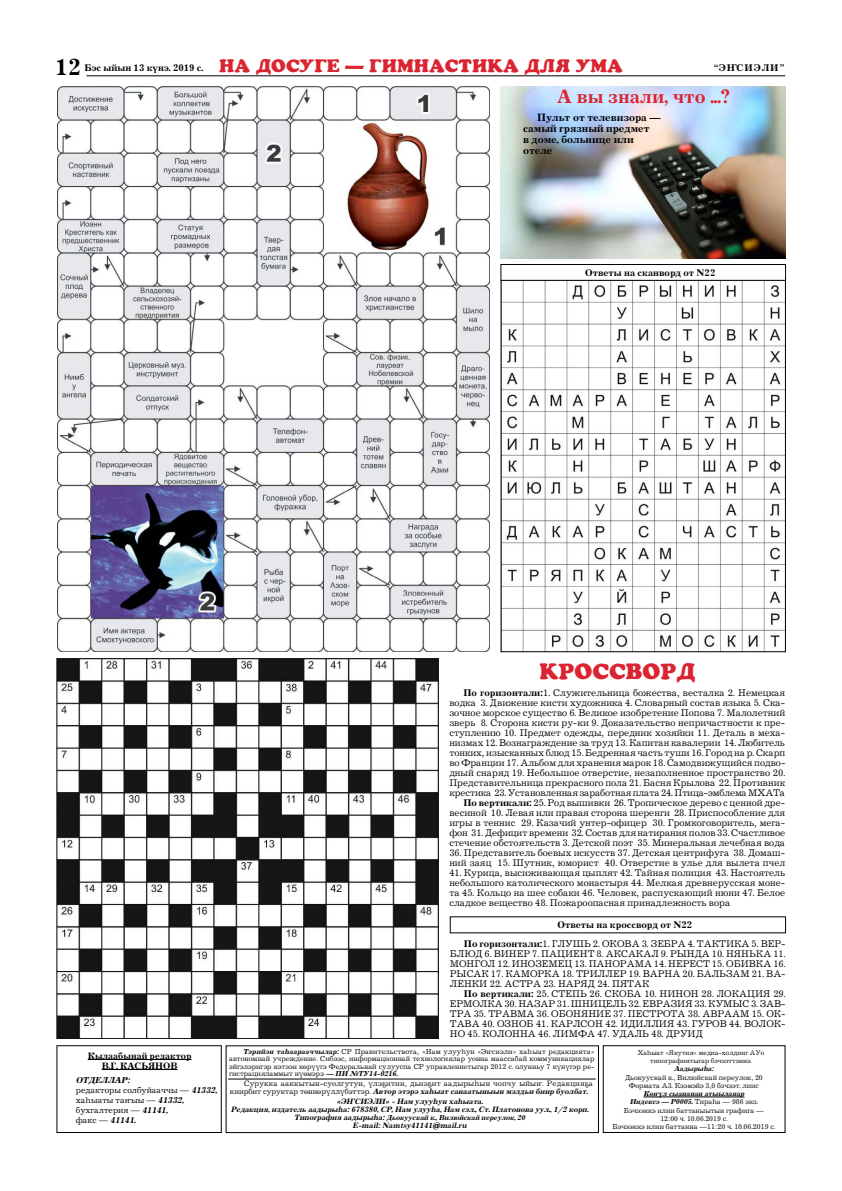
<style>
.page{position:relative;width:842px;height:1191px;background:#fff}
.page>*{position:absolute;margin:0;border:0;box-sizing:border-box;transform-origin:0 0}
.t1{font:700 24px "Sakha Journal";color:#000}
.t2{font:22px "Sakha Cooper";color:#db2431}
.t3{font:700 20px "Sakha Journal";color:#db2431}
.t4{font:18px "Sakha Cooper";color:#db2431}
.t5{font:700 11px/11px "Sakha Journal";color:#000}
.t6{font:10px/10px "Sakha Journal";color:#000;text-align:justify}
.t7{font:700 10px "Sakha Journal";color:#000}
.t8{font:700 10px "Sakha Journal";letter-spacing:.09em;color:#000}
.t9{font:700 9.6px/10px "Sakha Journal";color:#000;text-align:center}
.t10{font:8.9px/10.1px "Sakha Journal";color:#000}
.t11{font:8px/8px "Sakha Journal";letter-spacing:.02em;color:#000}
.t12{font:italic 700 8px/8px "Sakha Journal";color:#000;text-align:center}
.t13{font:7.5px/7.5px "Sakha Journal";color:#000;text-align:justify}
.t14{font:7.4px/8.3px "Sakha Journal";color:#000;text-align:center}
.t15{font:italic 700 7.4px "Sakha Journal";color:#000}
.t16{font:7px/8.3px "Sakha Journal";color:#000;text-align:center}
.s1{font-weight:700}
.s2{font-weight:700;font-style:italic}
.s3{font-size:8px}
</style>
<div class="page">
<hr style="left:86px;top:76px;width:699px;height:1px;background:#000">
<hr style="left:228px;top:1078px;width:368px;height:1px;background:#000">
<div style="left:603px;top:1045px;width:182px;height:87px;border:1px solid #000"></div>
<div style="left:57px;top:1045px;width:165px;height:87px;border:1px solid #000"></div>
<hr style="left:88px;top:1059px;width:103px;height:1px;background:#000">
<hr style="left:102px;top:1069px;width:76px;height:1px;background:#000">
<hr style="left:643px;top:1096px;width:101px;height:1px;background:#000">
<div style="left:501px;top:264px;width:285px;height:17px;border:1px solid #000"></div>
<img style="left:503px;top:282px;width:280px;height:368px">
<div style="left:501px;top:280px;width:284px;height:372px;border:1px solid #000"></div>
<img style="left:57px;top:86px;width:432px;height:566px">
<img style="left:57px;top:659px;width:381px;height:379px">
<img style="left:501px;top:86px;width:284px;height:172px">
<h3 class="t4" style="left:219px;top:54px;width:405px">НА ДОСУГЕ — ГИМНАСТИКА ДЛЯ УМА</h3>
<h1 class="t1" style="left:55px;top:53px;width:27px">12</h1>
<p class="t7" style="left:85px;top:62px;width:120px">Бэс ыйын 13 күнэ. 2019 с.</p>
<p class="t8" style="left:714px;top:62px;width:73px">“ЭҤСИЭЛИ”</p>
<h3 class="t3" style="left:557px;top:86px;width:174px">А вы знали, что ...?</h3>
<p class="t5" style="left:523px;top:112px;width:139px;text-indent:14px">Пульт от телевизора — самый грязный предмет<br>в доме, больнице или отеле</p>
<p class="t7" style="left:585px;top:267px;width:132px">Ответы на сканворд от N22</p>
<h2 class="t2" style="left:539px;top:657px;width:158px">КРОССВОРД</h2>
<p class="t6" style="left:449px;top:688px;width:338px;text-align:right"><span class="s1">По горизонтали:</span>1. Служительница божества, весталка 2. Немецкая водка 3. Движение кисти художника 4. Словарный состав языка 5. Ска&shy;зочное морское существо 6. Великое изобретение Попова 7. Малолетний зверь 8. Сторона кисти ру-ки 9. Доказательство непричастности к пре&shy;ступлению 10. Предмет одежды, передник хозяйки 11. Деталь в меха&shy;низмах 12. Вознаграждение за труд 13. Капитан кавалерии 14. Любитель тонких, изысканных блюд 15. Бедренная часть туши 16. Город на р. Скарп во Франции 17. Альбом для хранения марок 18. Самодвижущийся подво&shy;дный снаряд 19. Небольшое отверстие, незаполненное пространство 20.<br>Представительница прекрасного пола 21. Басня Крылова 22. Противник крестика 23. Установленная заработная плата 24. Птица-эмблема МХАТа <span class="s1">По вертикали:</span> 25. Род вышивки 26. Тропическое дерево с ценной дре&shy;весиной 10. Левая или правая сторона шеренги 28. Приспособление для игры в теннис 29. Казачий унтер-офицер 30. Громкоговоритель, мега&shy;фон 31. Дефицит времени 32. Состав для натирания полов 33. Счастливое стечение обстоятельств 3. Детской поэт 35. Минеральная лечебная вода</p>
<p class="t6" style="left:449px;top:848px;width:337px">36. Представитель боевых искусств 37. Детская центрифуга 38. Домаш&shy;ний заяц 15. Шутник, юморист 40. Отверстие в улье для вылета пчел</p>
<p class="t6" style="left:449px;top:868px;width:337px">41. Курица, высиживающая цыплят 42. Тайная полиция 43. Настоятель небольшого католического монастыря 44. Мелкая древнерусская моне&shy;та 45. Кольцо на шее собаки 46. Человек, распускающий нюни 47. Белое сладкое вещество 48. Пожароопасная принадлежность вора</p>
<p class="t7" style="left:558px;top:919px;width:136px">Ответы на кроссворд от N22</p>
<p class="t6" style="left:450px;top:939px;width:337px;text-indent:14px"><span class="s1">По горизонтали:</span>1. ГЛУШЬ 2. ОКОВА 3. ЗЕБРА 4. ТАКТИКА 5. ВЕР-БЛЮД 6. ВИНЕР 7. ПАЦИЕНТ 8. АКСАКАЛ 9. РЫНДА 10. НЯНЬКА 11.<br>МОНГОЛ 12. ИНОЗЕМЕЦ 13. ПАНОРАМА 14. НЕРЕСТ 15. ОБИВКА 16.<br>РЫСАК 17. КАМОРКА 18. ТРИЛЛЕР 19. ВАРНА 20. БАЛЬЗАМ 21. ВА-ЛЕНКИ 22. АСТРА 23. НАРЯД 24. ПЯТАК</p>
<p class="t6" style="left:450px;top:989px;width:337px;text-indent:14px"><span class="s1">По вертикали:</span> 25. СТЕПЬ 26. СКОБА 10. НИНОН 28. ЛОКАЦИЯ 29.<br>ЕРМОЛКА 30. НАЗАР 31. ШНИЦЕЛЬ 32. ЕВРАЗИЯ 33. КУМЫС 3. ЗАВ-ТРА 35. ТРАВМА 36. ОБОНЯНИЕ 37. ПЕСТРОТА 38. АВРААМ 15. ОК-ТАВА 40. ОЗНОБ 41. КАРЛСОН 42. ИДИЛЛИЯ 43. ГУРОВ 44. ВОЛОК-НО 45. КОЛОННА 46. ЛИМФА 47. УДАЛЬ 48. ДРУИД</p>
<p class="t13" style="left:229px;top:1048px;width:367px;text-indent:14px"><span class="s2">Тэрийэн таһаарааччылар:</span> СР Правительствота, «Нам улууһун «Эҥсиэли» хаһыат редакцията» автономнай учреждение. Сибээс, информационнай технологиялар уонна маассабай коммуникациялар эйгэлэригэр кэтээн көрүүгэ Федеральнай сулууспа СР управлениетыгар 2012 с. олунньу 7 күнүгэр ре&shy;гистрацияламмыт нүөмэрэ <span class="s2">— ПИ №ТУ14-0216.</span></p>
<p class="t12" style="left:231px;top:1098px;width:359px">«ЭҤСИЭЛИ» - Нам улууһун хаһыата.<br>Редакция, издатель аадырыһа: 678380, СР, Нам улууһа, Нам сэл., Ст. Платонова уул., 1/2 корп.</p>
<p class="t15" style="left:294px;top:1113px;width:233px"><span class="s3">Типография аадырыһа:</span> Дьокуускай к., Вилюйскай переулок, 20</p>
<p class="t12" style="left:353px;top:1122px;width:116px">E-mail: Namtsy41141@mail.ru</p>
<p class="t9" style="left:88px;top:1050px;width:105px">Кылаабынай редактор<br>В.Г. КАСЬЯНОВ</p>
<p class="t16" style="left:638px;top:1048px;width:128px">Хаһыат «Якутия» медиа-холдинг АУо типографиятыгар бэчээттэннэ.</p>
<p class="t15" style="left:674px;top:1064px;width:41px">Аадырыһа:</p>
<p class="t14" style="left:625px;top:1073px;width:139px">Дьокуускай к., Вилюйскай переулок, 20<br>Формата А3. Кээмэйэ 3,0 бэчээт. лиис</p>
<p class="t14" style="left:624px;top:1089px;width:141px"><span class="s2">Көҥүл сыананан атыыланар<br>Индексэ — Р0005.</span> Тираһа — 986 экз.<br>Бэчээккэ илии баттаныытын графига —<br>12:00 ч. 10.06.2019 с.</p>
<p class="t13" style="left:612px;top:1123px;width:164px">Бэчээккэ илии баттанна —11:20 ч. 10.06.2019 с.</p>
<p class="t10" style="left:76px;top:1075px;width:143px"><span class="s2">ОТДЕЛЛАР:<br></span>редакторы солбуйааччы — <span class="s2">41332, </span>хаһыаты таҥыы — <span class="s2">41332, </span>бухгалтерия — <span class="s2">41141,<br></span>факс — <span class="s2">41141.</span></p>
<p class="t11" style="left:230px;top:1079px;width:365px;text-indent:14px">Сурукка ааккытын-суолгутун, үлэҕитин, дьиэҕит аадырыһын чопчу ыйыҥ. Редакцияҕа киирбит суруктар төннөрүллүбэттэр. <span class="s2">Автор этэрэ хаһыат санаатыныын мэлдьи биир буолбат.</span></p>
</div>
